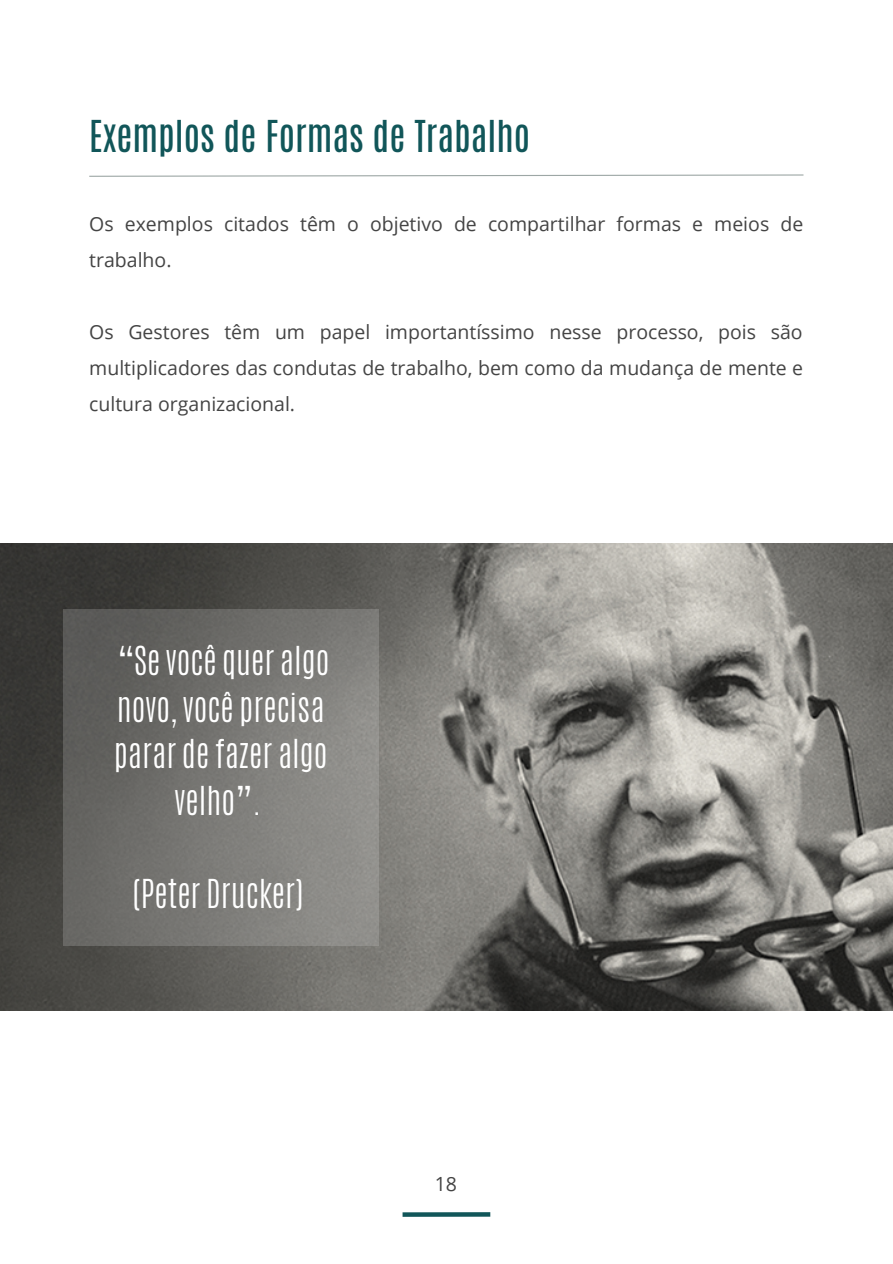
<style>
.page{position:relative;width:893px;height:1264px;background:#fff}
.page>*{position:absolute;margin:0;border:0;box-sizing:border-box;transform-origin:0 0}
.t1{font:36.75px "Antonio";color:#115659}
.t2{font:300 33.3px/46.5px "Antonio";color:#fff;text-align:center}
.t3{font:19.5px/36px "Open Sans";color:#444}
</style>
<div class="page">
<svg style="left:89px;top:174px;width:715px;height:3px"></svg>
<svg style="left:402px;top:1212px;width:88px;height:4px"></svg>
<img style="left:0;top:543px;width:892px;height:467px">
<svg style="left:63px;top:609px;width:316px;height:336px;background:#767572"></svg>
<h1 class="t1" style="left:89px;top:110px;width:442px">Exemplos de Formas de Trabalho</h1>
<p class="t3" style="left:89px;top:205px;width:715px">Os exemplos citados têm o objetivo de compartilhar formas e meios de trabalho.</p>
<p class="t3" style="left:89px;top:313px;width:715px;text-align:justify">Os Gestores têm um papel importantíssimo nesse processo, pois são multiplicadores das condutas de trabalho, bem como da mudança de mente e cultura organizacional.</p>
<h2 class="t2" style="left:114px;top:637px;width:217px">“Se você quer algo novo, você precisa parar de fazer algo velho”.</h2>
<h2 class="t2" style="left:132px;top:870px;width:172px">(Peter Drucker)</h2>
<p class="t3" style="left:434px;top:1165px;width:24px">18</p>
</div>
